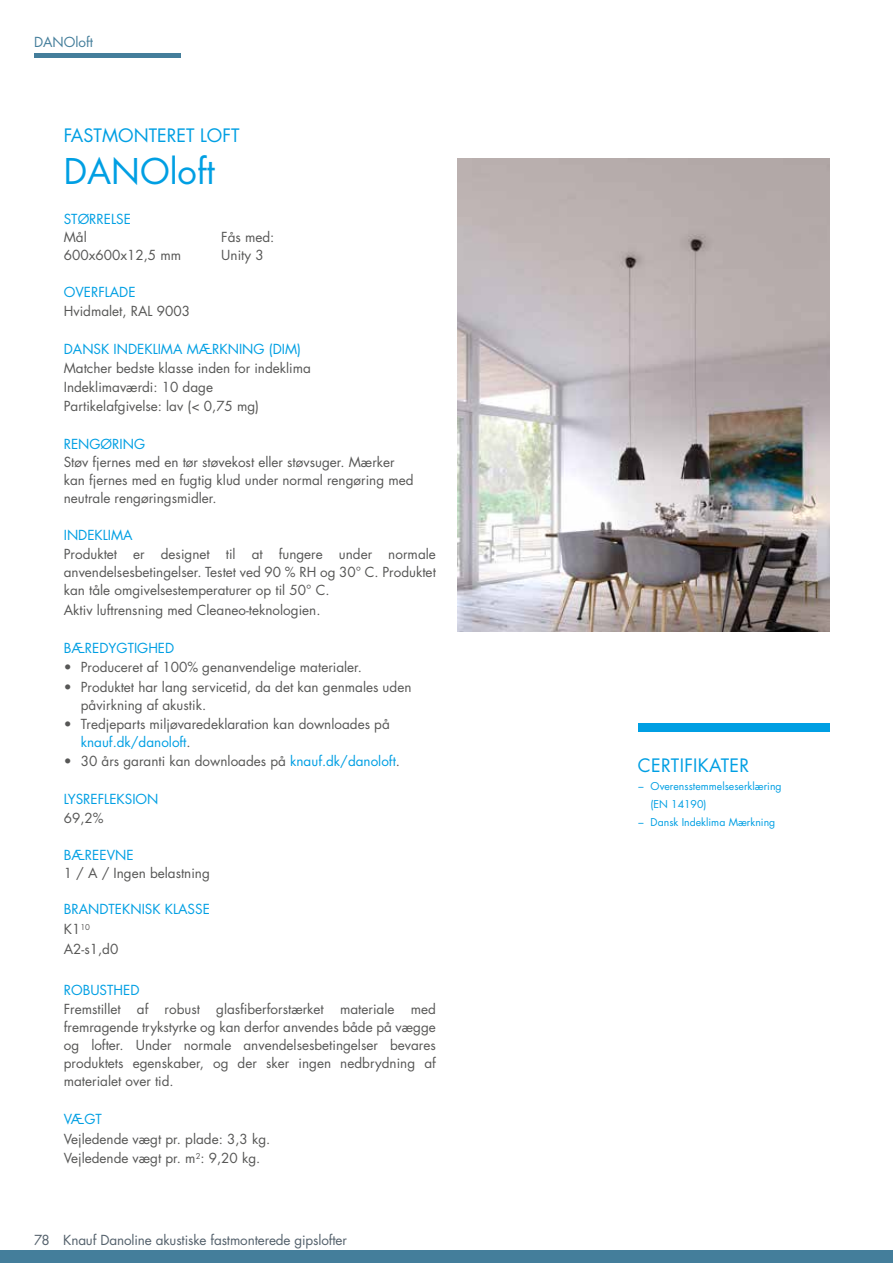
<style>
.page{position:relative;width:893px;height:1263px;background:#fff}
.page>*{position:absolute;margin:0;border:0;box-sizing:border-box;transform-origin:0 0}
.t1{font:34.5px "Futura Std";color:#009fe3}
.t2{font:18px "Futura Std";color:#009fe3}
.t3{font:18px "Futura Std";letter-spacing:.02em;color:#009fe3}
.t4{font:13.5px/18px "Futura Std";color:#575756}
.t5{font:13.5px/20.1px "Futura Std";color:#009fe3}
.t6{font:13.5px "Futura Std";letter-spacing:-.01em;color:#54616c}
.t7{font:13.5px "Futura Std";color:#447e9b}
.t8{font:10.5px "Futura Std";color:#009fe3}
.s1{color:#009fe3}
.s2{color:#575756}
</style>
<div class="page">
<hr style="left:34px;top:53px;width:147px;height:4px;background:#447e9b">
<div style="left:0;top:1250px;width:893px;height:13px;background:#447e9b"></div>
<img style="left:457px;top:158px;width:372px;height:473px">
<div style="left:638px;top:723px;width:191px;height:8px;background:#009fe3"></div>
<p class="t7" style="left:34px;top:34px;width:61px">DANOloft</p>
<h2 class="t2" style="left:64px;top:124px;width:177px">FASTMONTERET LOFT</h2>
<h1 class="t1" style="left:64px;top:150px;width:152px">DANOloft</h1>
<p class="t5" style="left:64px;top:209px;width:69px">STØRRELSE</p>
<p class="t4" style="left:64px;top:228px;width:24px">Mål</p>
<p class="t4" style="left:221px;top:228px;width:55px">Fås med:</p>
<p class="t4" style="left:64px;top:246px;width:119px">600x600x12,5 mm</p>
<p class="t4" style="left:221px;top:246px;width:44px">Unity 3</p>
<p class="t5" style="left:64px;top:282px;width:73px">OVERFLADE</p>
<p class="t4" style="left:64px;top:302px;width:128px">Hvidmalet, RAL 9003</p>
<p class="t5" style="left:64px;top:339px;width:239px">DANSK INDEKLIMA MÆRKNING (DIM)</p>
<p class="t4" style="left:64px;top:358px;width:249px;line-height:19.4px">Matcher bedste klasse inden for indeklima<br>Indeklimaværdi: 10 dage<br>Partikelafgivelse: lav (&lt; 0,75 mg)</p>
<p class="t5" style="left:64px;top:434px;width:83px">RENGØRING</p>
<p class="t4" style="left:64px;top:453px;width:351px">Støv fjernes med en tør støvekost eller støvsuger. Mærker kan fjernes med en fugtig klud under normal rengøring med neutrale rengøringsmidler.</p>
<p class="t5" style="left:64px;top:525px;width:70px">INDEKLIMA</p>
<p class="t4" style="left:64px;top:545px;width:374px;text-align:justify">Produktet er designet til at fungere under normale anvendelsesbetingelser. Testet ved 90 % RH og 30° C. Produktet kan tåle omgivelsestemperaturer op til 50° C.</p>
<p class="t4" style="left:64px;top:601px;width:258px">Aktiv luftrensning med Cleaneo-teknologien.</p>
<p class="t5" style="left:64px;top:638px;width:112px">BÆREDYGTIGHED</p>
<p class="t4" style="left:64px;top:658px;width:300px">• Produceret af 100% genanvendelige materialer.</p>
<p class="t4" style="left:81px;top:678px;width:332px;text-indent:-17px">• Produktet har lang servicetid, da det kan genmales uden påvirkning af akustik.</p>
<p class="t4" style="left:81px;top:715px;width:310px;text-indent:-17px">• Tredjeparts miljøvaredeklaration kan downloades på <span class="s1">knauf.dk/danoloft</span>.</p>
<p class="t4" style="left:64px;top:752px;width:338px">• 30 års garanti kan downloades på <span class="s1">knauf.dk/danoloft</span>.</p>
<p class="t5" style="left:64px;top:789px;width:96px">LYSREFLEKSION</p>
<p class="t4" style="left:64px;top:809px;width:41px">69,2%</p>
<p class="t5" style="left:64px;top:845px;width:71px">BÆREEVNE</p>
<p class="t4" style="left:64px;top:864px;width:148px">1 / A / Ingen belastning</p>
<p class="t5" style="left:64px;top:899px;width:148px">BRANDTEKNISK KLASSE<br><span class="s2">K1</span><sup>10<br></sup><span class="s2">A2-s1,d0</span></p>
<p class="t5" style="left:64px;top:980px;width:77px">ROBUSTHED</p>
<p class="t4" style="left:64px;top:1000px;width:374px;text-align:justify">Fremstillet af robust glasfiberforstærket materiale med fremragende trykstyrke og kan derfor anvendes både på vægge og lofter. Under normale anvendelsesbetingelser bevares produktets egenskaber, og der sker ingen nedbrydning af materialet over tid.</p>
<p class="t5" style="left:64px;top:1109px;width:39px">VÆGT</p>
<p class="t4" style="left:64px;top:1129px;width:208px;line-height:19.4px">Vejledende vægt pr. plade: 3,3 kg.<br>Vejledende vægt pr. m<sup>2</sup>: 9,20 kg.</p>
<p class="t6" style="left:34px;top:1231px;width:314px">78 Knauf Danoline akustiske fastmonterede gipslofter</p>
<h2 class="t3" style="left:638px;top:754px;width:113px">CERTIFIKATER</h2>
<p class="t8" style="left:638px;top:779px;width:145px">− Overensstemmelseserklæring</p>
<p class="t8" style="left:651px;top:797px;width:57px">(EN 14190)</p>
<p class="t8" style="left:638px;top:815px;width:139px">− Dansk Indeklima Mærkning</p>
</div>
